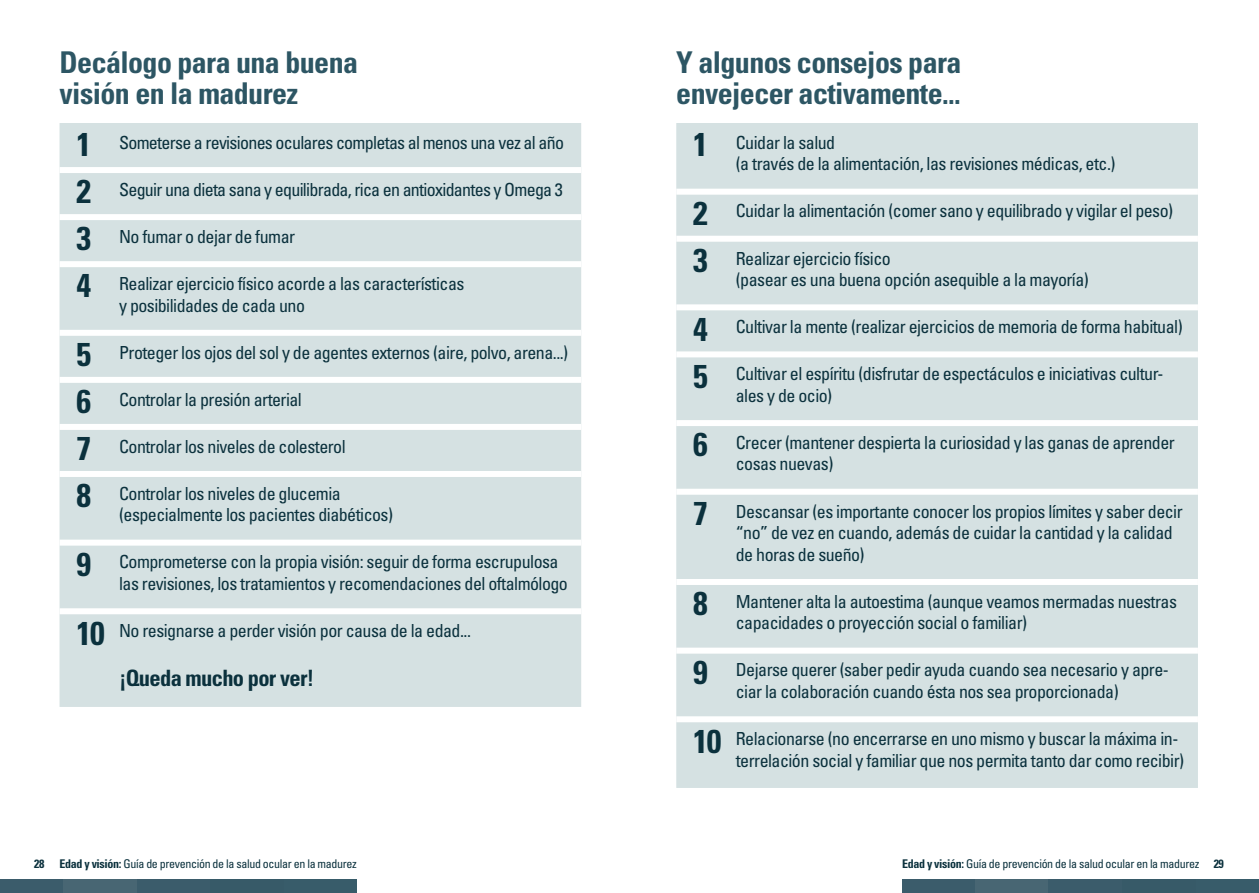
<style>
.page{position:relative;width:1259px;height:893px;background:#fff}
.page>*{position:absolute;margin:0;border:0;box-sizing:border-box;transform-origin:0 0}
.t1{font:700 condensed 30px/31.5px "Univers LT Std";letter-spacing:-.02em;color:#2d5664}
.t2{font:700 condensed 22.5px "Univers LT Std";letter-spacing:-.03em;color:#0b313d}
.t3{font:condensed 18px/21.6px "Univers LT Std";letter-spacing:-.03em;color:#0b313d}
.t4{font:condensed 12px "Univers LT Std";letter-spacing:-.03em;color:#0b313d}
.t5{font:700 condensed 12px "Univers LT Std";color:#0b313d}
.s1{font-weight:700;font-size:33px}
.s2{font-weight:700}
</style>
<div class="page">
<svg style="left:1195px;top:880px;width:64px;height:13px"></svg>
<svg style="left:283px;top:880px;width:74px;height:13px"></svg>
<svg style="left:902px;top:880px;width:220px;height:13px;background:#3f5f6d"></svg>
<svg style="left:0;top:880px;width:210px;height:13px;background:#3f5f6d"></svg>
<div style="left:1122px;top:880px;width:73px;height:13px;background:#375a68"></div>
<div style="left:210px;top:880px;width:73px;height:13px;background:#375a68"></div>
<div style="left:60px;top:123px;width:521px;height:584px;background:#d5e1e2"></div>
<div style="left:60px;top:167px;width:521px;height:6px;background:#fff"></div>
<div style="left:60px;top:214px;width:521px;height:6px;background:#fff"></div>
<div style="left:60px;top:261px;width:521px;height:6px;background:#fff"></div>
<div style="left:60px;top:330px;width:521px;height:6px;background:#fff"></div>
<div style="left:60px;top:377px;width:521px;height:6px;background:#fff"></div>
<div style="left:60px;top:424px;width:521px;height:6px;background:#fff"></div>
<div style="left:60px;top:471px;width:521px;height:6px;background:#fff"></div>
<div style="left:60px;top:540px;width:521px;height:6px;background:#fff"></div>
<div style="left:60px;top:608px;width:521px;height:6px;background:#fff"></div>
<div style="left:676px;top:123px;width:522px;height:665px;background:#d5e1e2"></div>
<div style="left:676px;top:189px;width:522px;height:6px;background:#fff"></div>
<div style="left:676px;top:236px;width:522px;height:6px;background:#fff"></div>
<div style="left:676px;top:304px;width:522px;height:6px;background:#fff"></div>
<div style="left:676px;top:351px;width:522px;height:6px;background:#fff"></div>
<div style="left:676px;top:420px;width:522px;height:6px;background:#fff"></div>
<div style="left:676px;top:489px;width:522px;height:6px;background:#fff"></div>
<div style="left:676px;top:579px;width:522px;height:6px;background:#fff"></div>
<div style="left:676px;top:648px;width:522px;height:6px;background:#fff"></div>
<div style="left:676px;top:716px;width:522px;height:6px;background:#fff"></div>
<h1 class="t1" style="left:60px;top:46px;width:300px">Decálogo para una buena visión en la madurez</h1>
<p class="t3" style="left:77px;top:131px;width:489px"><span class="s1">1</span> Someterse a revisiones oculares completas al menos una vez al año</p>
<p class="t3" style="left:77px;top:178px;width:488px"><span class="s1">2</span> Seguir una dieta sana y equilibrada, rica en antioxidantes y Omega 3</p>
<p class="t3" style="left:77px;top:225px;width:220px"><span class="s1">3</span> No fumar o dejar de fumar</p>
<p class="t3" style="left:119px;top:272px;width:347px;text-indent:-43px"><span class="s1">4</span> Realizar ejercicio físico acorde a las características y posibilidades de cada uno</p>
<p class="t3" style="left:77px;top:341px;width:493px"><span class="s1">5</span> Proteger los ojos del sol y de agentes externos (aire, polvo, arena...)</p>
<p class="t3" style="left:77px;top:388px;width:227px"><span class="s1">6</span> Controlar la presión arterial</p>
<p class="t3" style="left:77px;top:435px;width:271px"><span class="s1">7</span> Controlar los niveles de colesterol</p>
<p class="t3" style="left:119px;top:482px;width:275px;text-indent:-43px"><span class="s1">8</span> Controlar los niveles de glucemia (especialmente los pacientes diabéticos)</p>
<p class="t3" style="left:119px;top:551px;width:450px;text-indent:-43px"><span class="s1">9</span> Comprometerse con la propia visión: seguir de forma escrupulosa las revisiones, los tratamientos y recomendaciones del oftalmólogo</p>
<p class="t3" style="left:77px;top:620px;width:396px"><span class="s1">10</span> No resignarse a perder visión por causa de la edad...</p>
<p class="t2" style="left:119px;top:664px;width:197px">¡Queda mucho por ver!</p>
<h1 class="t1" style="left:676px;top:46px;width:287px">Y algunos consejos para envejecer activamente...</h1>
<p class="t3" style="left:736px;top:131px;width:381px;text-indent:-43px"><span class="s1">1</span> Cuidar la salud<br>(a través de la alimentación, las revisiones médicas, etc.)</p>
<p class="t3" style="left:693px;top:200px;width:481px"><span class="s1">2</span> Cuidar la alimentación (comer sano y equilibrado y vigilar el peso)</p>
<p class="t3" style="left:736px;top:247px;width:354px;text-indent:-43px"><span class="s1">3</span> Realizar ejercicio físico<br>(pasear es una buena opción asequible a la mayoría)</p>
<p class="t3" style="left:693px;top:316px;width:491px"><span class="s1">4</span> Cultivar la mente (realizar ejercicios de memoria de forma habitual)</p>
<p class="t3" style="left:736px;top:363px;width:429px;text-indent:-43px"><span class="s1">5</span> Cultivar el espíritu (disfrutar de espectáculos e iniciativas cultur&shy;ales y de ocio)</p>
<p class="t3" style="left:736px;top:431px;width:440px;text-indent:-43px"><span class="s1">6</span> Crecer (mantener despierta la curiosidad y las ganas de aprender cosas nuevas)</p>
<p class="t3" style="left:736px;top:500px;width:448px;text-indent:-43px"><span class="s1">7</span> Descansar (es importante conocer los propios límites y saber decir “no” de vez en cuando, además de cuidar la cantidad y la calidad de horas de sueño)</p>
<p class="t3" style="left:736px;top:590px;width:443px;text-indent:-43px"><span class="s1">8</span> Mantener alta la autoestima (aunque veamos mermadas nuestras capacidades o proyección social o familiar)</p>
<p class="t3" style="left:693px;top:659px;width:477px;text-align:center"><span class="s1">9</span> Dejarse querer (saber pedir ayuda cuando sea necesario y apre&shy;ciar la colaboración cuando ésta nos sea proporcionada)</p>
<p class="t3" style="left:736px;top:728px;width:450px;text-indent:-43px"><span class="s1">10</span> Relacionarse (no encerrarse en uno mismo y buscar la máxima in&shy;terrelación social y familiar que nos permita tanto dar como recibir)</p>
<p class="t5" style="left:34px;top:856px;width:12px">28</p>
<p class="t4" style="left:60px;top:856px;width:299px"><span class="s2">Edad y visión:</span> Guía de prevención de la salud ocular en la madurez</p>
<p class="t4" style="left:902px;top:856px;width:323px"><span class="s2">Edad y visión:</span> Guía de prevención de la salud ocular en la madurez <span class="s2">29</span></p>
</div>
